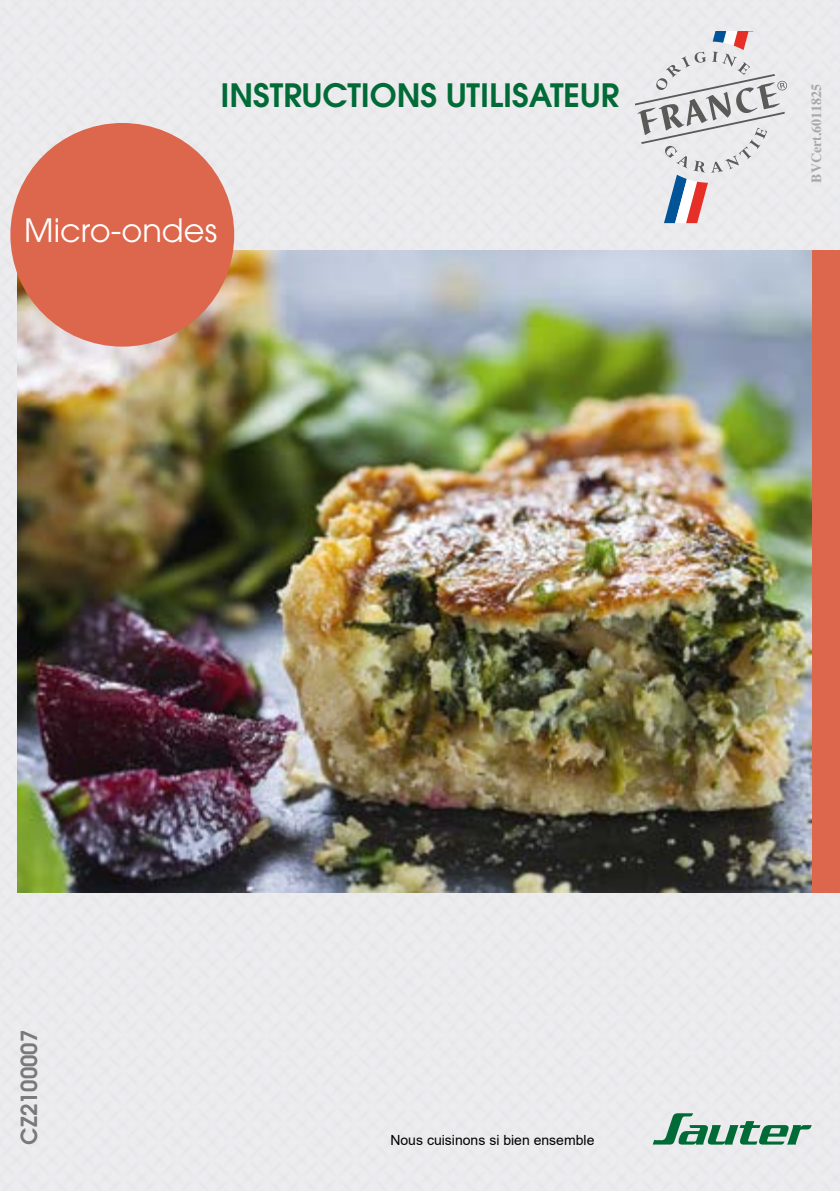
<style>
.page{position:relative;width:840px;height:1191px;background:#fff}
.page>*{position:absolute;margin:0;border:0;box-sizing:border-box;transform-origin:0 0}
.t1{font:600 32px "Avant Garde";color:#006b37}
.t2{font:32px "Avant Garde";color:#fff}
.t3{font:600 22px "Avant Garde";color:#797979}
.t4{font:14px "Arial";color:#000}
.t5{font:700 14px "Times";color:#a8a8a7}
</style>
<div class="page">
<div style="left:0;top:0;width:839px;height:1191px;background:#ebebee"></div>
<svg style="left:634px;top:32px;width:152px;height:191px;background:#d9d6da"></svg>
<svg style="left:652px;top:1113px;width:159px;height:31px;background:#95bcaa"></svg>
<div style="left:779px;top:250px;width:60px;height:642px;background:#dd674c"></div>
<img style="left:17px;top:250px;width:794px;height:642px">
<div style="left:10px;top:123px;width:224px;height:224px;background:#dd674c;border-radius:50%"></div>
<h1 class="t1" style="left:220px;top:74px;width:400px">INSTRUCTIONS UTILISATEUR</h1>
<h1 class="t2" style="left:24px;top:211px;width:194px">Micro-ondes</h1>
<p class="t5" style="left:807px;top:183px;width:101px;rotate:-90deg">BVCert.6011825</p>
<h2 class="t3" style="left:15px;top:1144px;width:116px;rotate:-90deg">CZ2100007</h2>
<p class="t4" style="left:390px;top:1130px;width:205px">Nous cuisinons si bien ensemble</p>
</div>
